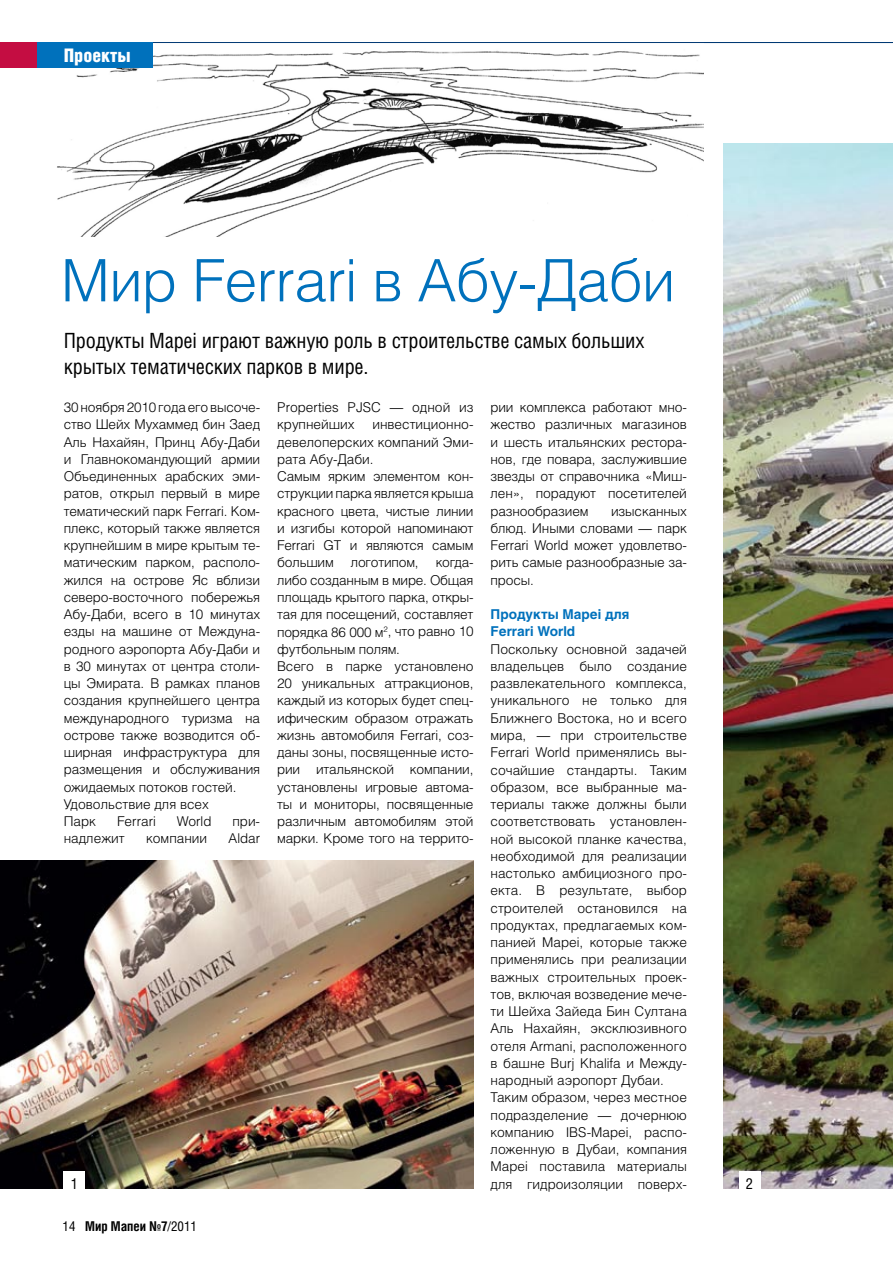
<style>
.page{position:relative;width:893px;height:1263px;background:#fff}
.page>*{position:absolute;margin:0;border:0;box-sizing:border-box;transform-origin:0 0}
.t1{font:300 58.65px "Helios";letter-spacing:-.01em;color:#0071bc}
.t2{font:21px/25.2px "Helios Cond";letter-spacing:-.01em;color:#000}
.t3{font:900 18.75px "Helios Cond";color:#fff}
.t4{font:15px "Helios Cond";color:#000}
.t5{font:300 13.5px/17.2px "Helios";letter-spacing:-.01em;color:#000}
.t6{font:700 13.5px/17.2px "Helios";color:#0071bc}
.t7{font:700 13.5px "Helios Cond";color:#000}
.s1{font-weight:400}
</style>
<div class="page">
<img style="left:57px;top:43px;width:647px;height:194px">
<hr style="left:0;top:42px;width:893px;height:1px;background:#003974">
<div style="left:0;top:42px;width:152px;height:26px;background:#0071bc"></div>
<div style="left:0;top:42px;width:36px;height:26px;background:#c40d42"></div>
<img style="left:724px;top:144px;width:169px;height:1044px">
<img style="left:0;top:861px;width:474px;height:327px">
<div style="left:64px;top:1171px;width:21px;height:17px;background:#fff"></div>
<div style="left:739px;top:1171px;width:21px;height:18px;background:#fff"></div>
<h3 class="t3" style="left:64px;top:44px;width:69px">Проекты</h3>
<h1 class="t1" style="left:61px;top:245px;width:616px">Мир Ferrari в Абу-Даби</h1>
<h2 class="t2" style="left:64px;top:328px;width:582px">Продукты Mapei играют важную роль в строительстве самых больших крытых тематических парков в мире.</h2>
<p class="t5" style="left:64px;top:398px;width:198px">30 ноября 2010 года его высоче&shy;ство Шейх Мухаммед бин Заед<br>Аль Нахайян, Принц Абу-Даби и Главнокомандующий армии<br>Объединенных арабских эми&shy;ратов, открыл первый в мире тематический парк Ferrari. Ком&shy;плекс, который также является крупнейшим в мире крытым те&shy;матическим парком, располо&shy;жился на острове Яс вблизи северо-восточного побережья<br>Абу-Даби, всего в 10 минутах езды на машине от Междуна&shy;родного аэропорта Абу-Даби и в 30 минутах от центра столи&shy;цы Эмирата. В рамках планов создания крупнейшего центра международного туризма на острове также возводится об&shy;ширная инфраструктура для размещения и обслуживания ожидаемых потоков гостей.<br>Удовольствие для всех<br>Парк</p>
<p class="t5" style="left:491px;top:398px;width:198px;text-align:justify">рии комплекса работают мно&shy;жество различных магазинов и шесть итальянских рестора&shy;нов, где повара, заслужившие звезды от справочника «Миш&shy;лен», порадуют посетителей разнообразием</p>
<p class="t5" style="left:277px;top:399px;width:198px">Properties PJSC — одной из крупнейших</p>
<p class="t5" style="left:277px;top:416px;width:198px;text-indent:95px">инвестиционно&shy;девелоперских компаний Эми&shy;рата Абу-Даби.<br>Самым ярким элементом кон&shy;струкции парка является крыша красного цвета, чистые линии и изгибы которой напоминают<br>Ferrari GT и являются самым большим</p>
<p class="t5" style="left:491px;top:502px;width:198px;text-align:justify;text-indent:121px">изысканных блюд. Иными словами — парк Ferrari World может удовлетво&shy;рить самые разнообразные за&shy;просы.</p>
<p class="t6" style="left:491px;top:606px;width:140px">Продукты Mapei для<br>Ferrari World</p>
<p class="t5" style="left:491px;top:640px;width:198px">Поскольку основной задачей владельцев было создание развлекательного комплекса, уникального не только для<br>Ближнего Востока, но и всего мира, — при строительстве<br>Ferrari World применялись вы&shy;сочайшие стандарты. Таким образом, все выбранные ма&shy;териалы также должны были соответствовать установлен&shy;ной высокой планке качества, необходимой для реализации настолько амбициозного про&shy;екта. В результате, выбор строителей остановился на продуктах, предлагаемых ком&shy;панией Mapei, которые также применялись при реализации важных строительных проек&shy;тов, включая возведение мече&shy;ти Шейха Зайеда Бин Султана<br>Аль Нахайян, эксклюзивного отеля Armani, расположенного в башне Burj Khalifa и Между&shy;народный аэропорт Дубаи.<br>Таким образом, через местное подразделение — дочернюю компанию IBS-Mapei, распо&shy;ложенную в Дубаи, компания<br>Mapei поставила материалы</p>
<p class="t5" style="left:277px;top:554px;width:198px;text-indent:159px">когда&shy;либо созданным в мире. Общая площадь крытого парка, откры&shy;тая для посещений, составляет порядка 86 000 м<sup>2</sup>, что равно 10 футбольным полям.<br>Всего в парке установлено<br>20 уникальных аттракционов, каждый из которых будет спец&shy;ифическим образом отражать жизнь автомобиля Ferrari, соз&shy;даны зоны, посвященные исто&shy;рии итальянской компании, установлены игровые автома&shy;ты и мониторы, посвященные различным автомобилям этой марки. Кроме того на террито-</p>
<p class="t5" style="left:351px;top:554px;width:69px">логотипом,</p>
<p class="t5" style="left:117px;top:813px;width:40px">Ferrari</p>
<p class="t5" style="left:177px;top:813px;width:36px">World</p>
<p class="t5" style="left:233px;top:813px;width:29px">при-</p>
<p class="t5" style="left:64px;top:830px;width:63px">надлежит</p>
<p class="t5" style="left:146px;top:830px;width:62px">компании</p>
<p class="t5" style="left:229px;top:830px;width:33px">Aldar</p>
<p class="t4" style="left:71px;top:1174px;width:9px">1</p>
<p class="t5" style="left:491px;top:1175px;width:198px">для гидроизоляции поверх-</p>
<p class="t4" style="left:746px;top:1174px;width:9px">2</p>
<p class="t7" style="left:63px;top:1218px;width:136px"><span class="s1">14</span> Мир Мапеи №7<span class="s1">/2011</span></p>
</div>
